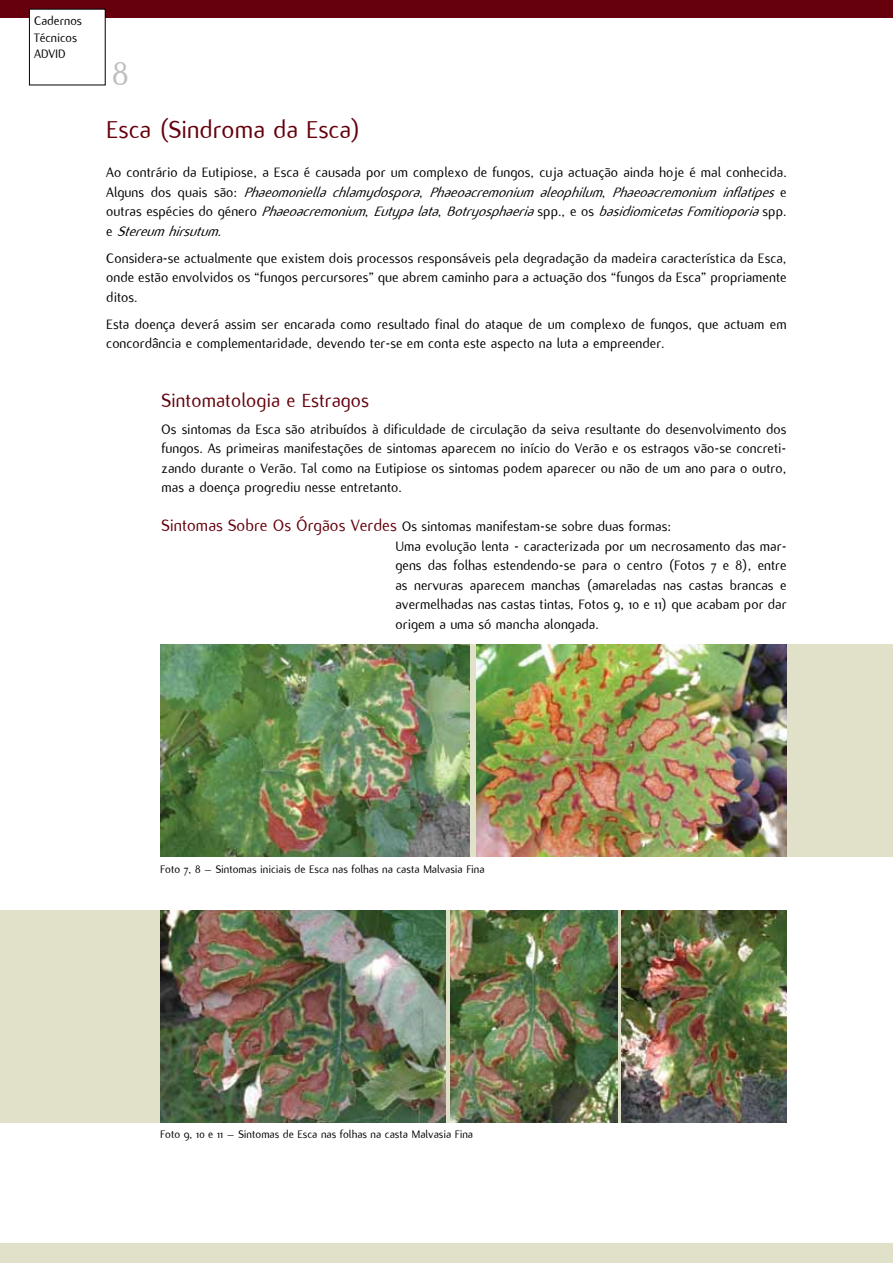
<style>
.page{position:relative;width:893px;height:1263px;background:#fff}
.page>*{position:absolute;margin:0;border:0;box-sizing:border-box;transform-origin:0 0}
.t1{font:36px "Flux";color:#bcbec0}
.t2{font:27px "Flux";color:#65000c}
.t3{font:21px "Flux";color:#65000c}
.t4{font:15px/19.5px "Flux";color:#000;text-align:justify}
.t5{font:italic 15px/19.5px "Flux";color:#000;text-align:justify}
.t6{font:13.5px/16.2px "Flux";color:#000}
.t7{font:12px "Flux";color:#000}
.s1{font-style:normal}
.s2{font-size:18px;color:#65000c}
</style>
<div class="page">
<div style="left:0;top:0;width:893px;height:17px;background:#65000c"></div>
<div style="left:0;top:1243px;width:893px;height:20px;background:#e0e1c8"></div>
<div style="left:0;top:911px;width:787px;height:212px;background:#e0e1c8"></div>
<img style="left:160px;top:911px;width:285px;height:212px">
<img style="left:450px;top:911px;width:167px;height:212px">
<img style="left:622px;top:911px;width:165px;height:212px">
<div style="left:160px;top:644px;width:733px;height:212px;background:#e0e1c8"></div>
<img style="left:160px;top:644px;width:310px;height:212px">
<img style="left:477px;top:644px;width:310px;height:212px">
<div style="left:29px;top:9px;width:76px;height:76px;background:#fff"></div>
<p class="t6" style="left:34px;top:13px;width:49px">Cadernos<br>Técnicos<br>ADVID</p>
<h1 class="t1" style="left:112px;top:53px;width:18px">8</h1>
<h2 class="t2" style="left:106px;top:115px;width:256px">Esca (Sindroma da Esca)</h2>
<p class="t5" style="left:106px;top:163px;width:682px"><span class="s1">Ao contrário da Eutipiose, a Esca é causada por um complexo de fungos, cuja actuação ainda hoje é mal conhecida.<br>A l g u n s d o s q u a i s s ã o :</span> Phae0moniellachlamydospora<span class="s1">,</span> Phaeoacremoniumaleophilum<span class="s1">,</span> Phaeoacremoniuminflatipes<span class="s1">e o u t r a s e s p é c i e s d o g é n e r o</span> Phaeoacremonium<span class="s1">,</span> Eutypalata<span class="s1">,</span> Botryosphaeria<span class="s1">s p p . , e o s</span> basidiomicetasFomitioporia<span class="s1">s p p . e</span> Stereumhirsutum.</p>
<p class="t4" style="left:106px;top:248px;width:682px">Considera-se actualmente que existem dois processos responsáveis pela degradação da madeira característica da Esca, onde estão envolvidos os “fungos percursores” que abrem caminho para a actuação dos “fungos da Esca” propriamente ditos.</p>
<p class="t4" style="left:106px;top:314px;width:682px">Esta doença deverá assim ser encarada como resultado final do ataque de um complexo de fungos, que actuam em concordância e complementaridade, devendo ter-se em conta este aspecto na luta a empreender.</p>
<h3 class="t3" style="left:162px;top:388px;width:209px">Sintomatologia e Estragos</h3>
<p class="t4" style="left:162px;top:419px;width:627px">Os sintomas da Esca são atribuídos à dificuldade de circulação da seiva resultante do desenvolvimento dos fungos. As primeiras manifestações de sintomas aparecem no início do Verão e os estragos vão-se concreti&shy;zando durante o Verão. Tal como na Eutipiose os sintomas podem aparecer ou não de um ano para o outro, mas a doença progrediu nesse entretanto.</p>
<p class="t4" style="left:395px;top:517px;width:393px;text-align:left;text-indent:-234px"><span class="s2">Sintomas Sobre Os Órgãos Verdes</span> Os sintomas manifestam-se sobre duas formas:<br>Uma evolução lenta - caracterizada por um necrosamento das mar&shy;gens das folhas estendendo-se para o centro (Fotos 7 e 8), entre as nervuras aparecem manchas (amareladas nas castas brancas e avermelhadas nas castas tintas, Fotos 9, 10 e 11) que acabam por dar origem a uma só mancha alongada.</p>
<p class="t7" style="left:160px;top:862px;width:326px">Foto 7, 8 – Sintomas iniciais de Esca nas folhas na casta Malvasia Fina</p>
<p class="t7" style="left:160px;top:1128px;width:314px">Foto 9, 10 e 11 – Sintomas de Esca nas folhas na casta Malvasia Fina</p>
</div>
